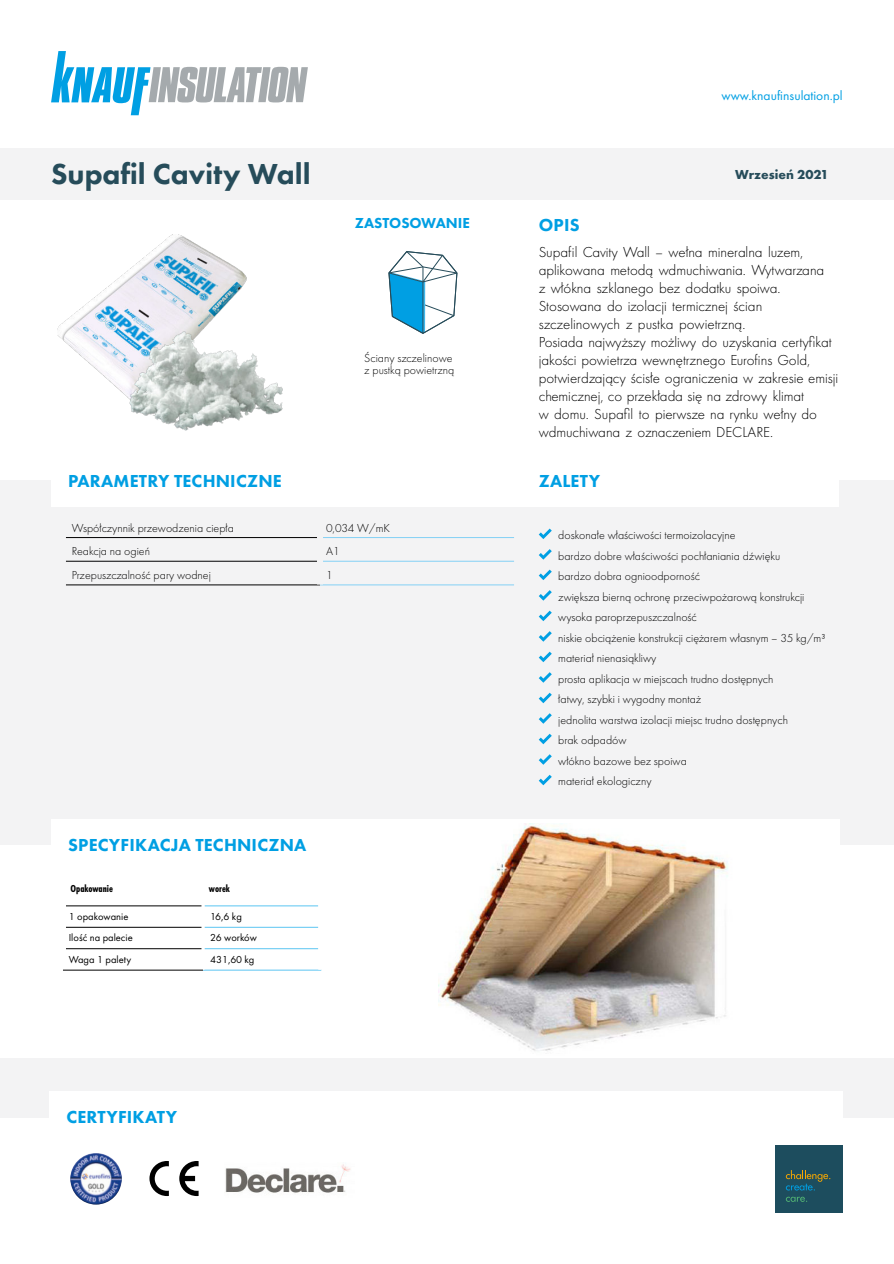
<style>
.page{position:relative;width:894px;height:1264px;background:#fff}
.page>*{position:absolute;margin:0;border:0;box-sizing:border-box;transform-origin:0 0}
.t1{font:800 30px "Futura PT";color:#264c5a}
.t2{font:800 18px "Futura PT";letter-spacing:.01em;color:#009fe3}
.t3{font:300 15px/18px "Futura PT";letter-spacing:-.01em;color:#000}
.t4{font:800 15px "Futura PT";color:#009fe3}
.t5{font:13.5px "Futura PT";color:#009fe3}
.t6{font:700 13.5px "Futura PT";color:#264c5a}
.t7{font:300 12px/20.5px "Futura PT";color:#000}
.t8{font:10.5px "Futura PT";color:#000}
.t9{font:700 10.5px "Futura PT Cond";color:#000}
</style>
<div class="page">
<div style="left:0;top:480px;width:893px;height:364px;background:#f3f3f4"></div>
<div style="left:0;top:1057px;width:893px;height:60px;background:#f3f3f4"></div>
<svg style="left:51px;top:51px;width:257px;height:64px"></svg>
<div style="left:0;top:149px;width:893px;height:51px;background:#f3f3f4"></div>
<div style="left:51px;top:455px;width:487px;height:51px;background:#fff"></div>
<div style="left:51px;top:819px;width:787px;height:51px;background:#fff"></div>
<div style="left:49px;top:1091px;width:793px;height:51px;background:#fff"></div>
<div style="left:538px;top:455px;width:300px;height:51px;background:#fff"></div>
<div style="left:774px;top:1144px;width:68px;height:68px;background:#1d4d5e"></div>
<svg style="left:785px;top:1170px;width:45px;height:20px"></svg>
<svg style="left:785px;top:1196px;width:22px;height:5px"></svg>
<svg style="left:538px;top:528px;width:13px;height:11px"></svg>
<svg style="left:538px;top:549px;width:13px;height:10px"></svg>
<svg style="left:538px;top:569px;width:13px;height:11px"></svg>
<svg style="left:538px;top:590px;width:13px;height:10px"></svg>
<svg style="left:538px;top:610px;width:13px;height:11px"></svg>
<svg style="left:538px;top:631px;width:13px;height:10px"></svg>
<svg style="left:538px;top:651px;width:13px;height:11px"></svg>
<svg style="left:538px;top:672px;width:13px;height:10px"></svg>
<svg style="left:538px;top:692px;width:13px;height:11px"></svg>
<svg style="left:538px;top:713px;width:13px;height:10px"></svg>
<svg style="left:538px;top:733px;width:13px;height:11px"></svg>
<svg style="left:538px;top:754px;width:13px;height:10px"></svg>
<svg style="left:538px;top:774px;width:13px;height:11px"></svg>
<img style="left:70px;top:1152px;width:52px;height:52px;border-radius:50%">
<svg style="left:179px;top:1161px;width:19px;height:34px"></svg>
<svg style="left:149px;top:1161px;width:20px;height:34px"></svg>
<hr style="left:66px;top:537px;width:251px;height:1px;background:#000">
<hr style="left:66px;top:561px;width:251px;height:1px;background:#000">
<hr style="left:66px;top:584px;width:254px;height:1px;background:#000">
<hr style="left:323px;top:537px;width:191px;height:1px;background:#83d0f5">
<hr style="left:323px;top:561px;width:191px;height:1px;background:#83d0f5">
<hr style="left:320px;top:584px;width:194px;height:1px;background:#83d0f5">
<hr style="left:204px;top:926px;width:114px;height:1px;background:#5bc5f2">
<hr style="left:204px;top:948px;width:114px;height:1px;background:#5bc5f2">
<hr style="left:203px;top:969px;width:118px;height:1px;background:#5bc5f2">
<hr style="left:204px;top:905px;width:114px;height:1px;background:#5bc5f2">
<hr style="left:66px;top:926px;width:135px;height:1px;background:#000">
<hr style="left:66px;top:948px;width:135px;height:1px;background:#000">
<hr style="left:63px;top:969px;width:140px;height:1px;background:#000">
<hr style="left:66px;top:905px;width:135px;height:1px;background:#000">
<img style="left:225px;top:1164px;width:126px;height:29px">
<img style="left:438px;top:823px;width:290px;height:228px">
<img style="left:58px;top:234px;width:188px;height:166px">
<img style="left:130px;top:331px;width:153px;height:100px">
<svg style="left:388px;top:251px;width:69px;height:83px"></svg>
<h1 class="t1" style="left:51px;top:161px;width:261px">Supafil Cavity Wall</h1>
<p class="t4" style="left:355px;top:217px;width:116px">ZASTOSOWANIE</p>
<h2 class="t2" style="left:68px;top:473px;width:215px">PARAMETRY TECHNICZNE</h2>
<p class="t7" style="left:364px;top:353px;width:92px;line-height:12px">Ściany szczelinowe z pustką powietrzną</p>
<p class="t7" style="left:72px;top:518px;width:163px">Współczynnik przewodzenia ciepła</p>
<p class="t7" style="left:326px;top:518px;width:66px">0,034 W/mK</p>
<p class="t7" style="left:72px;top:542px;width:80px">Reakcja na ogień</p>
<p class="t7" style="left:326px;top:542px;width:15px">A1</p>
<p class="t7" style="left:72px;top:565px;width:140px">Przepuszczalność pary wodnej</p>
<p class="t7" style="left:326px;top:565px;width:8px">1</p>
<h2 class="t2" style="left:68px;top:836px;width:240px">SPECYFIKACJA TECHNICZNA</h2>
<p class="t9" style="left:70px;top:884px;width:44px">Opakowanie</p>
<p class="t9" style="left:209px;top:884px;width:23px">worek</p>
<p class="t8" style="left:69px;top:911px;width:61px">1 opakowanie</p>
<p class="t8" style="left:210px;top:911px;width:33px">16,6 kg</p>
<p class="t8" style="left:69px;top:933px;width:66px">Ilość na palecie</p>
<p class="t8" style="left:210px;top:933px;width:48px">26 worków</p>
<p class="t8" style="left:69px;top:954px;width:64px">Waga 1 palety</p>
<p class="t8" style="left:210px;top:954px;width:46px">431,60 kg</p>
<h2 class="t2" style="left:66px;top:1109px;width:112px">CERTYFIKATY</h2>
<p class="t5" style="left:721px;top:90px;width:123px">www.knaufinsulation.pl</p>
<h2 class="t2" style="left:538px;top:217px;width:42px">OPIS</h2>
<p class="t6" style="left:734px;top:169px;width:95px">Wrzesień 2021</p>
<p class="t3" style="left:538px;top:244px;width:301px">Supafil Cavity Wall – wełna mineralna luzem, aplikowana metodą wdmuchiwania. Wytwarzana<br>z włókna szklanego bez dodatku spoiwa.<br>Stosowana do izolacji termicznej ścian szczelinowych z pustka powietrzną.<br>Posiada najwyższy możliwy do uzyskania certyfikat jakości powietrza wewnętrznego Eurofins Gold, potwierdzający ścisłe ograniczenia w zakresie emisji chemicznej, co przekłada się na zdrowy klimat<br>w domu. Supafil to pierwsze na rynku wełny do wdmuchiwana z oznaczeniem DECLARE.</p>
<h2 class="t2" style="left:538px;top:473px;width:63px">ZALETY</h2>
<p class="t7" style="left:558px;top:525px;width:268px">doskonałe właściwości termoizolacyjne<br>bardzo dobre właściwości pochłaniania dźwięku<br>bardzo dobra ognioodporność<br>zwiększa bierną ochronę przeciwpożarową konstrukcji wysoka paroprzepuszczalność<br>niskie obciążenie konstrukcji ciężarem własnym – 35 kg/m³ materiał nienasiąkliwy<br>prosta aplikacja w miejscach trudno dostępnych<br>łatwy, szybki i wygodny montaż<br>jednolita warstwa izolacji miejsc trudno dostępnych<br>brak odpadów<br>włókno bazowe bez spoiwa<br>materiał ekologiczny</p>
</div>
